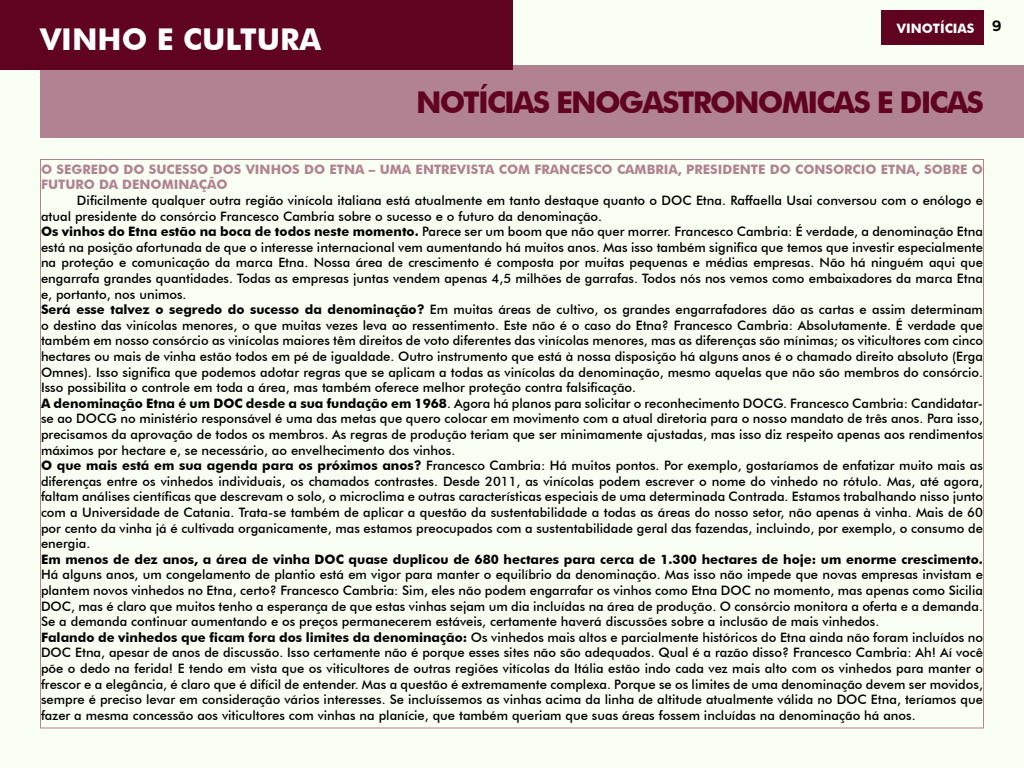
<style>
.page{position:relative;width:1024px;height:768px;background:#f9fff3}
.page>*{position:absolute;margin:0;border:0;box-sizing:border-box;transform-origin:0 0}
.t1{font:700 30px "Futura BT";letter-spacing:-.06em;color:#600320}
.t2{font:700 30px "Futura BT";color:#fff}
.t3{font:500 13px/15.6px "Futura BT";color:#000}
.t4{font:700 13px/15.6px "Futura BT";color:#b18392}
.t5{font:700 13px "Futura BT";color:#000}
.t6{font:700 13px "Futura BT";color:#fff}
.s1{font-weight:700}
</style>
<div class="page">
<div style="left:882px;top:10px;width:102px;height:34px;background:#600320"></div>
<div style="left:40px;top:65px;width:984px;height:73px;background:#b18392"></div>
<div style="left:0;top:0;width:513px;height:70px;background:#600320"></div>
<h1 class="t2" style="left:40px;top:21px;width:283px">VINHO E CULTURA</h1>
<p class="t6" style="left:897px;top:21px;width:106px">VINOTÍCIAS <sup>9</sup></p>
<h1 class="t1" style="left:416px;top:84px;width:569px">NOTÍCIAS ENOGASTRONOMICAS E DICAS</h1>
<p class="t4" style="left:41px;top:161px;width:943px">O SEGREDO DO SUCESSO DOS VINHOS DO ETNA – UMA ENTREVISTA COM FRANCESCO CAMBRIA, PRESIDENTE DO CONSORCIO ETNA, SOBRE O<br>FUTURO DA DENOMINAÇÃO</p>
<p class="t3" style="left:41px;top:193px;width:944px;text-indent:36px">Dificilmente qualquer outra região vinícola italiana está atualmente em tanto destaque quanto o DOC Etna. Raffaella Usai conversou com o enólogo e atual presidente do consórcio Francesco Cambria sobre o sucesso e o futuro da denominação.<br><span class="s1">Os vinhos do Etna estão na boca de todos neste momento.</span> Parece ser um boom que não quer morrer. Francesco Cambria: É verdade, a denominação Etna está na posição afortunada de que o interesse internacional vem aumentando há muitos anos. Mas isso também significa que temos que investir especialmente na proteção e comunicação da marca Etna. Nossa área de crescimento é composta por muitas pequenas e médias empresas. Não há ninguém aqui que engarrafa grandes quantidades. Todas as empresas juntas vendem apenas 4,5 milhões de garrafas. Todos nós nos vemos como embaixadores da marca Etna e, portanto, nos unimos.<br><span class="s1">Será esse talvez o segredo do sucesso da denominação?</span> Em muitas áreas de cultivo, os grandes engarrafadores dão as cartas e assim determinam o destino das vinícolas menores, o que muitas vezes leva ao ressentimento. Este não é o caso do Etna? Francesco Cambria: Absolutamente. É verdade que também em nosso consórcio as vinícolas maiores têm direitos de voto diferentes das vinícolas menores, mas as diferenças são mínimas; os viticultores com cinco hectares ou mais de vinha estão todos em pé de igualdade. Outro instrumento que está à nossa disposição há alguns anos é o chamado direito absoluto (Erga Omnes). Isso significa que podemos adotar regras que se aplicam a todas as vinícolas da denominação, mesmo aquelas que não são membros do consórcio.<br>Isso possibilita o controle em toda a área, mas também oferece melhor proteção contra falsificação.<br><span class="s1">A denominação Etna é um DOC desde a sua fundação em 1968</span>. Agora há planos para solicitar o reconhecimento DOCG. Francesco Cambria: Candidatar&shy;se ao DOCG no ministério responsável é uma das metas que quero colocar em movimento com a atual diretoria para o nosso mandato de três anos. Para isso, precisamos da aprovação de todos os membros. As regras de produção teriam que ser minimamente ajustadas, mas isso diz respeito apenas aos rendimentos máximos por hectare e, se necessário, ao envelhecimento dos vinhos.<br><span class="s1">O que mais está em sua agenda para os próximos anos?</span> Francesco Cambria: Há muitos pontos. Por exemplo, gostaríamos de enfatizar muito mais as diferenças entre os vinhedos individuais, os chamados contrastes. Desde 2011, as vinícolas podem escrever o nome do vinhedo no rótulo. Mas, até agora, faltam análises científicas que descrevam o solo, o microclima e outras características especiais de uma determinada Contrada. Estamos trabalhando nisso junto com a Universidade de Catania. Trata-se também de aplicar a questão da sustentabilidade a todas as áreas do nosso setor, não apenas à vinha. Mais de 60 por cento da vinha já é cultivada organicamente, mas estamos preocupados com a sustentabilidade geral das fazendas, incluindo, por exemplo, o consumo de energia.</p>
<p class="t5" style="left:41px;top:551px;width:944px">Em menos de dez anos, a área de vinha DOC quase duplicou de 680 hectares para cerca de 1.300 hectares de hoje: um enorme crescimento.</p>
<p class="t3" style="left:41px;top:567px;width:944px">Há alguns anos, um congelamento de plantio está em vigor para manter o equilíbrio da denominação. Mas isso não impede que novas empresas invistam e plantem novos vinhedos no Etna, certo? Francesco Cambria: Sim, eles não podem engarrafar os vinhos como Etna DOC no momento, mas apenas como Sicilia DOC, mas é claro que muitos tenho a esperança de que estas vinhas sejam um dia incluídas na área de produção. O consórcio monitora a oferta e a demanda.<br>Se a demanda continuar aumentando e os preços permanecerem estáveis, certamente haverá discussões sobre a inclusão de mais vinhedos.<br><span class="s1">Falando de vinhedos que ficam fora dos limites da denominação:</span> Os vinhedos mais altos e parcialmente históricos do Etna ainda não foram incluídos no DOC Etna, apesar de anos de discussão. Isso certamente não é porque esses sites não são adequados. Qual é a razão disso? Francesco Cambria: Ah! Aí você põe o dedo na ferida! E tendo em vista que os viticultores de outras regiões vitícolas da Itália estão indo cada vez mais alto com os vinhedos para manter o frescor e a elegância, é claro que é difícil de entender. Mas a questão é extremamente complexa. Porque se os limites de uma denominação devem ser movidos, sempre é preciso levar em consideração vários interesses. Se incluíssemos as vinhas acima da linha de altitude atualmente válida no DOC Etna, teríamos que fazer a mesma concessão aos viticultores com vinhas na planície, que também queriam que suas áreas fossem incluídas na denominação há anos.</p>
</div>
